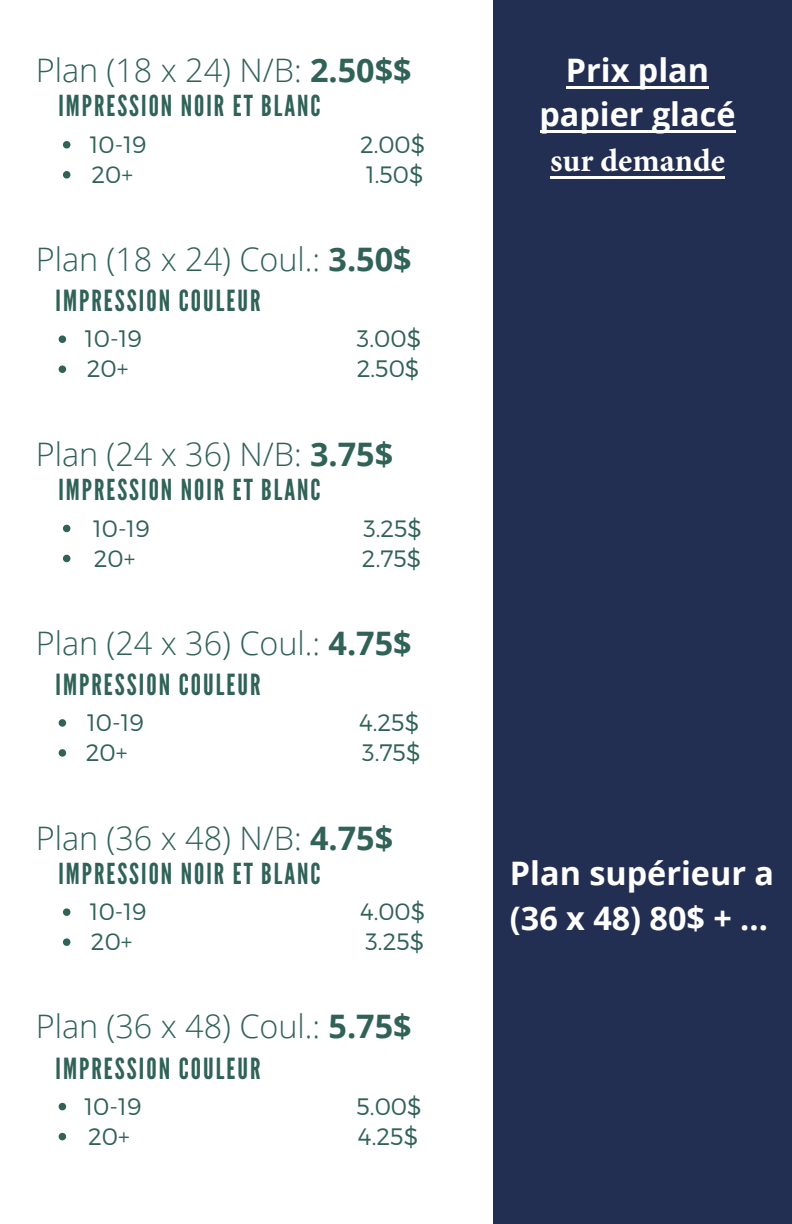
<style>
.page{position:relative;width:792px;height:1224px;background:#fff}
.page>*{position:absolute;margin:0;border:0;box-sizing:border-box;transform-origin:0 0}
.t1{font:300 32.4px "Open Sans";color:#306258}
.t2{font:700 32.4px/44.4px "Open Sans";color:#fff;text-align:center}
.t3{font:29px "League Gothic";letter-spacing:.07em;color:#306258}
.t4{font:28.8px "League Gothic";letter-spacing:.07em;color:#306258}
.t5{font:300 23.8px "Montserrat";color:#306258}
.t6{font:300 23.6px "Montserrat";color:#306258}
.s1{font-weight:700}
.s2{font-family:"Minion Pro"}
</style>
<div class="page">
<div style="left:493px;top:0;width:299px;height:1224px;background:#232e53"></div>
<svg style="left:63px;top:141px;width:7px;height:8px"></svg>
<svg style="left:63px;top:171px;width:7px;height:8px"></svg>
<svg style="left:59px;top:335px;width:7px;height:8px"></svg>
<svg style="left:59px;top:365px;width:7px;height:8px"></svg>
<svg style="left:63px;top:525px;width:7px;height:7px"></svg>
<svg style="left:63px;top:555px;width:7px;height:7px"></svg>
<svg style="left:59px;top:719px;width:7px;height:8px"></svg>
<svg style="left:59px;top:749px;width:7px;height:8px"></svg>
<svg style="left:63px;top:908px;width:7px;height:8px"></svg>
<svg style="left:63px;top:938px;width:7px;height:8px"></svg>
<svg style="left:59px;top:1103px;width:7px;height:7px"></svg>
<svg style="left:59px;top:1133px;width:7px;height:7px"></svg>
<hr style="left:566px;top:86px;width:143px;height:3px;background:#fff">
<hr style="left:540px;top:130px;width:195px;height:3px;background:#fff">
<hr style="left:550px;top:176px;width:175px;height:3px;background:#fff">
<h2 class="t1" style="left:36px;top:48px;width:377px">Plan (18 x 24) N/B: <span class="s1">2.50$$</span></h2>
<h3 class="t4" style="left:58px;top:89px;width:264px">IMPRESSION NOIR ET BLANC</h3>
<h2 class="t6" style="left:90px;top:129px;width:58px">10-19</h2>
<h2 class="t6" style="left:360px;top:129px;width:67px">2.00$</h2>
<h3 class="t6" style="left:92px;top:159px;width:43px">20+</h3>
<h3 class="t6" style="left:366px;top:159px;width:59px">1.50$</h3>
<p class="t1" style="left:36px;top:236px;width:377px">Plan (18 x 24) Coul.: <span class="s1">3.50$</span></p>
<p class="t3" style="left:56px;top:284px;width:207px">IMPRESSION COULEUR</p>
<p class="t5" style="left:85px;top:324px;width:58px">10-19</p>
<p class="t5" style="left:357px;top:324px;width:66px">3.00$</p>
<p class="t5" style="left:87px;top:354px;width:43px">20+</p>
<p class="t5" style="left:357px;top:354px;width:64px">2.50$</p>
<h2 class="t1" style="left:36px;top:431px;width:359px">Plan (24 x 36) N/B: <span class="s1">3.75$</span></h2>
<h3 class="t4" style="left:58px;top:473px;width:264px">IMPRESSION NOIR ET BLANC</h3>
<h2 class="t6" style="left:93px;top:513px;width:58px">10-19</h2>
<h2 class="t6" style="left:363px;top:513px;width:60px">3.25$</h2>
<h3 class="t6" style="left:94px;top:543px;width:43px">20+</h3>
<h3 class="t6" style="left:362px;top:543px;width:61px">2.75$</h3>
<p class="t1" style="left:36px;top:620px;width:377px">Plan (24 x 36) Coul.: <span class="s1">4.75$</span></p>
<p class="t3" style="left:56px;top:668px;width:207px">IMPRESSION COULEUR</p>
<p class="t5" style="left:87px;top:707px;width:58px">10-19</p>
<p class="t5" style="left:359px;top:707px;width:62px">4.25$</p>
<p class="t5" style="left:86px;top:737px;width:43px">20+</p>
<p class="t5" style="left:362px;top:737px;width:60px">3.75$</p>
<h2 class="t1" style="left:36px;top:815px;width:359px">Plan (36 x 48) N/B: <span class="s1">4.75$</span></h2>
<h3 class="t4" style="left:58px;top:857px;width:264px">IMPRESSION NOIR ET BLANC</h3>
<h2 class="t6" style="left:90px;top:897px;width:58px">10-19</h2>
<h2 class="t6" style="left:360px;top:897px;width:67px">4.00$</h2>
<h3 class="t6" style="left:91px;top:927px;width:43px">20+</h3>
<h3 class="t6" style="left:366px;top:927px;width:60px">3.25$</h3>
<p class="t1" style="left:36px;top:1004px;width:377px">Plan (36 x 48) Coul.: <span class="s1">5.75$</span></p>
<p class="t3" style="left:56px;top:1052px;width:207px">IMPRESSION COULEUR</p>
<p class="t5" style="left:85px;top:1091px;width:58px">10-19</p>
<p class="t5" style="left:357px;top:1091px;width:67px">5.00$</p>
<p class="t5" style="left:88px;top:1121px;width:43px">20+</p>
<p class="t5" style="left:358px;top:1121px;width:62px">4.25$</p>
<h1 class="t2" style="left:539px;top:47px;width:198px">Prix plan papier glacé <span class="s2">sur demande</span></h1>
<h1 class="t2" style="left:510px;top:850px;width:266px;line-height:45px;text-align:left">Plan supérieur a (36 x 48) 80$ + ...</h1>
</div>
